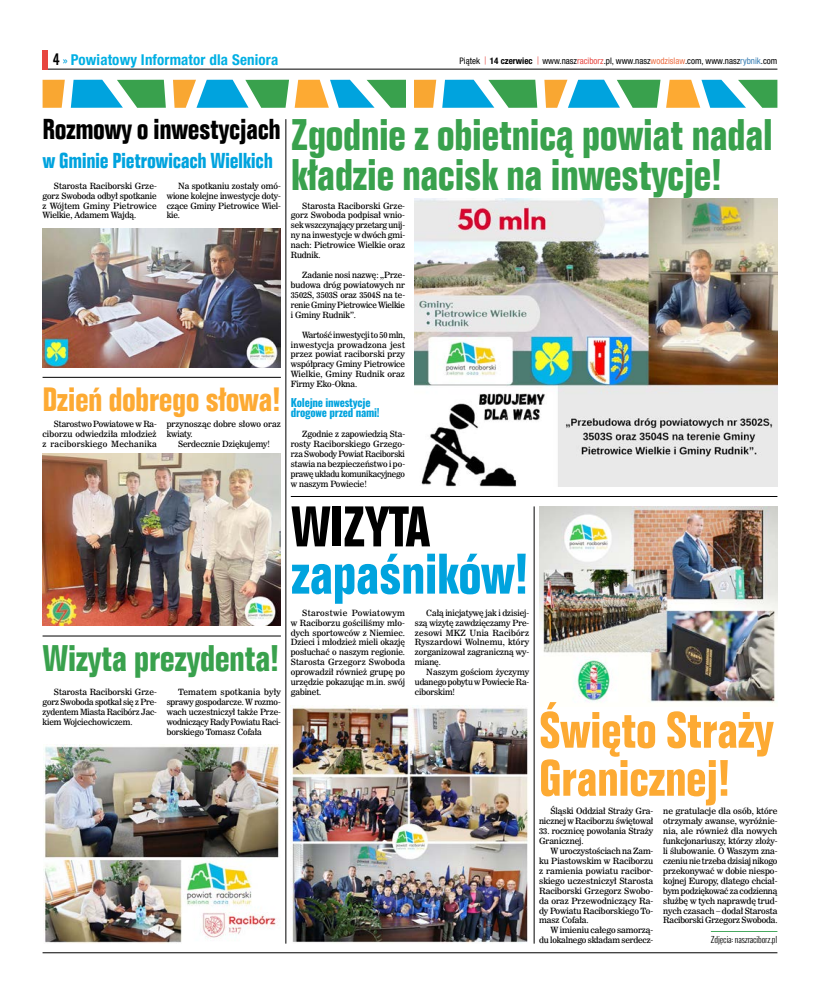
<style>
.page{position:relative;width:820px;height:993px;background:#fff}
.page>*{position:absolute;margin:0;border:0;box-sizing:border-box;transform-origin:0 0}
.t1{font:56px "Folio Bd Cn EU Normal";letter-spacing:-.02em;color:#00a3de}
.t2{font:56px "Folio Bd Cn EU Normal";letter-spacing:-.02em;color:#000}
.t3{font:50px/48px "Folio Bd Cn EU Normal";letter-spacing:-.02em;color:#fdaa33}
.t4{font:43px/40px "Folio Bd Cn EU Normal";letter-spacing:-.02em;color:#39a14d}
.t5{font:36px "Folio Bd Cn EU Normal";letter-spacing:-.02em;color:#39a14d}
.t6{font:32.8px "Folio Bd Cn EU Normal";letter-spacing:-.02em;color:#fdaa33}
.t7{font:28px "Folio Bd Cn EU Normal";letter-spacing:-.02em;color:#000}
.t8{font:21px "Folio Bd Cn EU Normal";letter-spacing:-.02em;color:#00a3de}
.t9{font:700 condensed 15px "Helvetica Neue LT Pro";letter-spacing:.01em;color:#00afe3}
.t10{font:700 11px/9.9px "Oswald";letter-spacing:-.02em;color:#00a3de}
.t11{font:condensed 9px "Helvetica Neue LT Pro";color:#000}
.t12{font:8.5px/9.9px "News 706 EU";letter-spacing:-.01em;color:#000;text-align:justify}
.t13{font:300 8.5px "Oswald";letter-spacing:-.01em;color:#000}
.s1{font-family:"Oswald";font-weight:400;font-stretch:normal;font-size:13px;color:#000}
.s2{font-weight:400;font-size:13px;color:#00a3de}
.s3{font-family:"Oswald";font-weight:300;font-stretch:normal;color:#e74640}
.s4{font-weight:700}
.s5{color:#e74641}
.s6{color:#ec6e44}
.s7{color:#377db3}
</style>
<div class="page">
<hr style="left:43px;top:69px;width:734px;height:1px;background:#000">
<div style="left:43px;top:50px;width:5px;height:19px;background:#e74640"></div>
<svg style="left:43px;top:80px;width:22px;height:28px"></svg>
<svg style="left:71px;top:80px;width:95px;height:28px"></svg>
<svg style="left:173px;top:80px;width:233px;height:28px"></svg>
<svg style="left:414px;top:80px;width:22px;height:28px"></svg>
<svg style="left:442px;top:80px;width:95px;height:28px"></svg>
<svg style="left:544px;top:80px;width:233px;height:28px"></svg>
<hr style="left:43px;top:951px;width:734px;height:1px;background:#000">
<img style="left:43px;top:228px;width:238px;height:139px">
<img style="left:415px;top:198px;width:362px;height:288px">
<hr style="left:291px;top:496px;width:486px;height:1px;background:#000">
<hr style="left:285px;top:119px;width:1px;height:824px;background:#000">
<hr style="left:43px;top:377px;width:238px;height:1px;background:#000">
<hr style="left:43px;top:635px;width:238px;height:1px;background:#000">
<img style="left:43px;top:454px;width:238px;height:171px">
<img style="left:43px;top:744px;width:237px;height:199px">
<img style="left:291px;top:707px;width:237px;height:236px">
<hr style="left:533px;top:506px;width:1px;height:437px;background:#000">
<hr style="left:710px;top:930px;width:67px;height:1px;background:#48a960">
<img style="left:539px;top:506px;width:238px;height:197px">
<h3 class="t9" style="left:53px;top:51px;width:227px"><span class="s1">4</span> <span class="s2">»</span> Powiatowy Informator dla Seniora</h3>
<p class="t11" style="left:459px;top:55px;width:319px">Piątek <span class="s3">|</span> <span class="s4">14 czerwiec</span> <span class="s3">|</span> www.nasz<span class="s5">raciborz</span>.pl, www.nasz<span class="s6">wodzislaw</span>.com, www.nasz<span class="s7">rybnik</span>.com</p>
<h3 class="t7" style="left:43px;top:111px;width:240px">Rozmowy o inwestycjach</h3>
<h3 class="t8" style="left:43px;top:148px;width:232px">w Gminie Pietrowicach Wielkich</h3>
<p class="t12" style="left:43px;top:181px;width:116px;text-indent:11px">Starosta Raciborski Grze&shy;gorz Swoboda odbył spotkanie z Wójtem Gminy Pietrowice Wielkie, Adamem Wajdą.</p>
<p class="t12" style="left:167px;top:181px;width:116px;text-indent:11px">Na spotkaniu zostały omó&shy;wione kolejne inwestycje doty&shy;czące Gminy Pietrowice Wiel&shy;kie.</p>
<h3 class="t6" style="left:43px;top:379px;width:240px">Dzień dobrego słowa!</h3>
<p class="t12" style="left:43px;top:419px;width:116px;text-indent:11px">Starostwo Powiatowe w Ra&shy;ciborzu odwiedziła młodzież z raciborskiego Mechanika</p>
<p class="t12" style="left:167px;top:419px;width:116px">przynosząc dobre słowo oraz kwiaty.</p>
<p class="t12" style="left:178px;top:439px;width:93px">Serdecznie Dziękujemy!</p>
<h3 class="t5" style="left:43px;top:635px;width:238px">Wizyta prezydenta!</h3>
<p class="t12" style="left:43px;top:687px;width:116px;text-indent:11px">Starosta Raciborski Grze&shy;gorz Swoboda spotkał się z Pre&shy;zydentem Miasta Racibórz Jac&shy;kiem Wojciechowiczem.</p>
<p class="t12" style="left:167px;top:687px;width:116px;text-indent:11px">Tematem spotkania były sprawy gospodarcze. W rozmo&shy;wach uczestniczył także Prze&shy;wodniczący Rady Powiatu Raci&shy;borskiego Tomasz Cofała</p>
<h3 class="t4" style="left:291px;top:115px;width:483px">Zgodnie z obietnicą powiat nadal kładzie nacisk na inwestycje!</h3>
<p class="t12" style="left:291px;top:201px;width:116px;text-indent:11px">Starosta Raciborski Grze&shy;gorz Swoboda podpisał wnio&shy;sek wszczynający przetarg unij&shy;ny na inwestycje w dwóch gmi&shy;nach: Pietrowice Wielkie oraz Rudnik.</p>
<p class="t12" style="left:291px;top:270px;width:116px;text-indent:11px">Zadanie nosi nazwę: „Prze&shy;budowa dróg powiatowych nr 3502S, 3503S oraz 3504S na te&shy;renie Gminy Pietrowice Wielkie i Gminy Rudnik”.</p>
<p class="t12" style="left:291px;top:330px;width:116px;text-indent:11px">Wartość inwestycji to 50 mln, inwestycja prowadzona jest przez powiat raciborski przy współpracy Gminy Pietrowice Wielkie, Gminy Rudnik oraz Firmy Eko-Okna.</p>
<p class="t10" style="left:291px;top:396px;width:90px">Kolejne inwestycje drogowe przed nami!</p>
<p class="t12" style="left:291px;top:429px;width:116px;text-indent:11px">Zgodnie z zapowiedzią Sta&shy;rosty Raciborskiego Grzego&shy;rza Swobody Powiat Raciborski stawia na bezpieczeństwo i po&shy;prawę układu komunikacyjnego w naszym Powiecie!</p>
<h1 class="t2" style="left:291px;top:491px;width:141px">WIZYTA</h1>
<h1 class="t1" style="left:291px;top:538px;width:239px">zapaśników!</h1>
<p class="t12" style="left:291px;top:608px;width:116px;text-indent:11px">Starostwie Powiatowym w Raciborzu gościliśmy mło&shy;dych sportowców z Niemiec.<br>Dzieci i młodzież mieli okazję posłuchać o naszym regionie.<br>Starosta Grzegorz Swoboda oprowadził również grupę po urzędzie pokazując m.in. swój gabinet.</p>
<p class="t12" style="left:415px;top:608px;width:116px;text-indent:11px">Całą inicjatywę jak i dzisiej&shy;szą wizytę zawdzięczamy Pre&shy;zesowi MKZ Unia Racibórz Ryszardowi Wolnemu, który zorganizował zagraniczną wy&shy;mianę.</p>
<p class="t12" style="left:415px;top:667px;width:116px;text-indent:11px">Naszym gościom życzymy udanego pobytu w Powiecie Ra&shy;ciborskim!</p>
<h2 class="t3" style="left:539px;top:706px;width:236px">Święto Straży<br>Granicznej!</h2>
<p class="t12" style="left:539px;top:806px;width:116px;text-align:right">Śląski Oddział Straży Gra&shy;nicznej w Raciborzu świętował</p>
<p class="t12" style="left:539px;top:826px;width:116px">33. rocznicę powołania Straży<br>Granicznej.</p>
<p class="t12" style="left:539px;top:846px;width:116px;text-indent:11px">W uroczystościach na Zam&shy;ku Piastowskim w Raciborzu z ramienia powiatu racibor&shy;skiego uczestniczył Starosta Raciborski Grzegorz Swobo&shy;da oraz Przewodniczący Ra&shy;dy Powiatu Raciborskiego To&shy;masz Cofała.</p>
<p class="t12" style="left:539px;top:925px;width:116px;text-align:right">W imieniu całego samorzą&shy;du lokalnego składam serdecz-</p>
<p class="t12" style="left:663px;top:806px;width:116px">ne gratulacje dla osób, które otrzymały awanse, wyróżnie&shy;nia, ale również dla nowych funkcjonariuszy, którzy złoży&shy;li ślubowanie. O Waszym zna&shy;czeniu nie trzeba dzisiaj nikogo przekonywać w dobie niespo&shy;kojnej Europy, dlatego chciał&shy;bym podziękować za codzienną służbę w tych naprawdę trud&shy;nych czasach – dodał Starosta Raciborski Grzegorz Swoboda.</p>
<p class="t13" style="left:710px;top:933px;width:68px">Zdjęcia: naszraciborz.pl</p>
</div>
